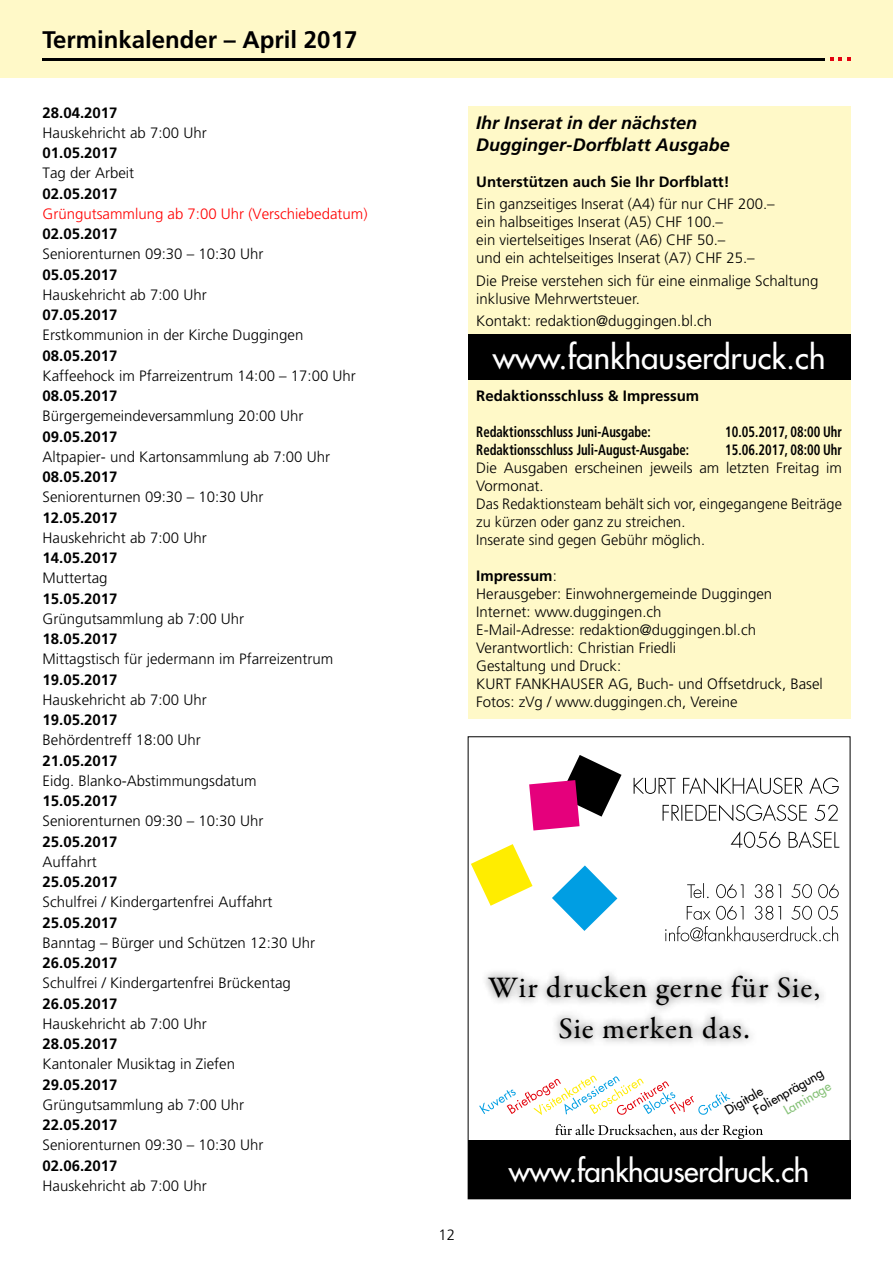
<style>
.page{position:relative;width:893px;height:1263px;background:#fff}
.page>*{position:absolute;margin:0;border:0;box-sizing:border-box;transform-origin:0 0}
.t1{font:500 31.5px "Futura Std";color:#fff}
.t2{font:500 30px/40.5px "Garamond Premr Pro";letter-spacing:.03em;color:#000;text-align:center}
.t3{font:500 29.55px "Futura Std";letter-spacing:-.02em;color:#fff}
.t4{font:700 24px "Frutiger LT Std";color:#000}
.t5{font:italic 700 18px/21.6px "Frutiger LT Std";color:#000}
.t6{font:300 15px "Frutiger";color:#000}
.t7{font:300 15px/18px "Frutiger LT Std";color:#000}
.t8{font:700 15px "Frutiger LT Std";color:#000}
.t9{font:700 condensed 15px "Frutiger LT Std";color:#000;scale:.85 1}
.t10{font:300 15px "Frutiger";color:#f00}
.t11{font:12.75px/14.4px "Futura";color:#000}
.t12{font:12.75px "Futura";color:#87c279}
.s1{font-weight:700}
</style>
<div class="page">
<div style="left:0;top:0;width:893px;height:78px;background:#fff9c8"></div>
<div style="left:468px;top:379px;width:382px;height:339px;background:#fff9c8"></div>
<div style="left:468px;top:106px;width:382px;height:229px;background:#fff9c8"></div>
<div style="left:468px;top:334px;width:382px;height:46px;background:#000"></div>
<svg style="left:665px;top:926px;width:173px;height:15px"></svg>
<svg style="left:687px;top:906px;width:151px;height:14px"></svg>
<svg style="left:687px;top:883px;width:152px;height:15px"></svg>
<svg style="left:731px;top:831px;width:108px;height:17px"></svg>
<svg style="left:663px;top:804px;width:175px;height:17px"></svg>
<svg style="left:634px;top:777px;width:205px;height:17px"></svg>
<div style="left:468px;top:1141px;width:382px;height:58px;background:#000"></div>
<svg style="left:471px;top:844px;width:61px;height:62px"></svg>
<svg style="left:552px;top:865px;width:65px;height:66px"></svg>
<svg style="left:529px;top:755px;width:92px;height:75px"></svg>
<svg style="left:555px;top:1124px;width:208px;height:15px"></svg>
<div style="left:480px;top:966px;width:348px;height:81px;background:#000;opacity:.75"></div>
<hr style="left:43px;top:58px;width:782px;height:3px;background:#000">
<svg style="left:830px;top:57px;width:20px;height:4px"></svg>
<svg style="left:479px;top:1075px;width:251px;height:40px"></svg>
<h3 class="t4" style="left:43px;top:25px;width:316px">Terminkalender – April 2017</h3>
<p class="t8" style="left:43px;top:104px;width:77px">28.04.2017</p>
<p class="t6" style="left:43px;top:124px;width:166px">Hauskehricht ab 7:00 Uhr</p>
<p class="t8" style="left:43px;top:144px;width:77px">01.05.2017</p>
<p class="t6" style="left:43px;top:165px;width:93px">Tag der Arbeit</p>
<p class="t8" style="left:43px;top:185px;width:77px">02.05.2017</p>
<p class="t10" style="left:43px;top:205px;width:327px">Grüngutsammlung ab 7:00 Uhr (Verschiebedatum)</p>
<p class="t8" style="left:43px;top:225px;width:77px">02.05.2017</p>
<p class="t6" style="left:43px;top:246px;width:222px">Seniorenturnen 09:30 – 10:30 Uhr</p>
<p class="t8" style="left:43px;top:266px;width:77px">05.05.2017</p>
<p class="t6" style="left:43px;top:286px;width:166px">Hauskehricht ab 7:00 Uhr</p>
<p class="t8" style="left:43px;top:306px;width:77px">07.05.2017</p>
<p class="t6" style="left:43px;top:327px;width:262px">Erstkommunion in der Kirche Duggingen</p>
<p class="t8" style="left:43px;top:347px;width:77px">08.05.2017</p>
<p class="t6" style="left:43px;top:367px;width:315px">Kaffeehock im Pfarreizentrum 14:00 – 17:00 Uhr</p>
<p class="t8" style="left:43px;top:387px;width:77px">08.05.2017</p>
<p class="t6" style="left:43px;top:408px;width:262px">Bürgergemeindeversammlung 20:00 Uhr</p>
<p class="t8" style="left:43px;top:428px;width:77px">09.05.2017</p>
<p class="t6" style="left:43px;top:448px;width:289px">Altpapier- und Kartonsammlung ab 7:00 Uhr</p>
<p class="t8" style="left:43px;top:468px;width:77px">08.05.2017</p>
<p class="t6" style="left:43px;top:489px;width:222px">Seniorenturnen 09:30 – 10:30 Uhr</p>
<p class="t8" style="left:43px;top:509px;width:77px">12.05.2017</p>
<p class="t6" style="left:43px;top:529px;width:166px">Hauskehricht ab 7:00 Uhr</p>
<p class="t8" style="left:43px;top:549px;width:77px">14.05.2017</p>
<p class="t6" style="left:43px;top:570px;width:66px">Muttertag</p>
<p class="t8" style="left:43px;top:590px;width:77px">15.05.2017</p>
<p class="t6" style="left:43px;top:610px;width:203px">Grüngutsammlung ab 7:00 Uhr</p>
<p class="t8" style="left:43px;top:630px;width:77px">18.05.2017</p>
<p class="t6" style="left:43px;top:651px;width:292px">Mittagstisch für jedermann im Pfarreizentrum</p>
<p class="t8" style="left:43px;top:671px;width:77px">19.05.2017</p>
<p class="t6" style="left:43px;top:691px;width:166px">Hauskehricht ab 7:00 Uhr</p>
<p class="t8" style="left:43px;top:711px;width:77px">19.05.2017</p>
<p class="t6" style="left:43px;top:732px;width:160px">Behördentreff 18:00 Uhr</p>
<p class="t8" style="left:43px;top:752px;width:77px">21.05.2017</p>
<p class="t6" style="left:43px;top:772px;width:216px">Eidg. Blanko-Abstimmungsdatum</p>
<p class="t8" style="left:43px;top:792px;width:77px">15.05.2017</p>
<p class="t6" style="left:43px;top:813px;width:222px">Seniorenturnen 09:30 – 10:30 Uhr</p>
<p class="t8" style="left:43px;top:833px;width:77px">25.05.2017</p>
<p class="t6" style="left:43px;top:853px;width:56px">Auffahrt</p>
<p class="t8" style="left:43px;top:873px;width:77px">25.05.2017</p>
<p class="t6" style="left:43px;top:894px;width:231px">Schulfrei / Kindergartenfrei Auffahrt</p>
<p class="t8" style="left:43px;top:914px;width:77px">25.05.2017</p>
<p class="t6" style="left:43px;top:934px;width:274px">Banntag – Bürger und Schützen 12:30 Uhr</p>
<p class="t8" style="left:43px;top:954px;width:77px">26.05.2017</p>
<p class="t6" style="left:43px;top:975px;width:250px">Schulfrei / Kindergartenfrei Brückentag</p>
<p class="t8" style="left:43px;top:995px;width:77px">26.05.2017</p>
<p class="t6" style="left:43px;top:1015px;width:166px">Hauskehricht ab 7:00 Uhr</p>
<p class="t8" style="left:43px;top:1035px;width:77px">28.05.2017</p>
<p class="t6" style="left:43px;top:1056px;width:194px">Kantonaler Musiktag in Ziefen</p>
<p class="t8" style="left:43px;top:1076px;width:77px">29.05.2017</p>
<p class="t6" style="left:43px;top:1096px;width:203px">Grüngutsammlung ab 7:00 Uhr</p>
<p class="t8" style="left:43px;top:1116px;width:77px">22.05.2017</p>
<p class="t6" style="left:43px;top:1137px;width:222px">Seniorenturnen 09:30 – 10:30 Uhr</p>
<p class="t8" style="left:43px;top:1157px;width:77px">02.06.2017</p>
<p class="t6" style="left:43px;top:1177px;width:166px">Hauskehricht ab 7:00 Uhr</p>
<p class="t5" style="left:476px;top:112px;width:255px">Ihr Inserat in der nächsten<br>Dugginger-Dorfblatt Ausgabe</p>
<p class="t8" style="left:476px;top:173px;width:255px">Unterstützen auch Sie Ihr Dorfblatt!</p>
<p class="t7" style="left:476px;top:195px;width:300px">Ein ganzseitiges Inserat (A4) für nur CHF 200.– ein halbseitiges Inserat (A5) CHF 100.–<br>ein viertelseitiges Inserat (A6) CHF 50.–<br>und ein achtelseitiges Inserat (A7) CHF 25.–</p>
<p class="t7" style="left:476px;top:272px;width:344px">Die Preise verstehen sich für eine einmalige Schaltung inklusive Mehrwertsteuer.</p>
<p class="t7" style="left:476px;top:312px;width:237px">Kontakt: redaktion@duggingen.bl.ch</p>
<h1 class="t1" style="left:493px;top:338px;width:334px">www.fankhauserdruck.ch</h1>
<p class="t8" style="left:476px;top:387px;width:225px">Redaktionsschluss &amp; Impressum</p>
<p class="t9" style="left:476px;top:423px;width:207px">Redaktionsschluss Juni-Ausgabe:</p>
<p class="t9" style="left:725px;top:423px;width:139px">10.05.2017, 08:00 Uhr</p>
<p class="t9" style="left:476px;top:441px;width:252px">Redaktionsschluss Juli-August-Ausgabe:</p>
<p class="t9" style="left:725px;top:441px;width:139px">15.06.2017, 08:00 Uhr</p>
<p class="t7" style="left:476px;top:459px;width:367px">Die Ausgaben erscheinen jeweils am letzten Freitag im Vormonat.<br>Das Redaktionsteam behält sich vor, eingegangene Beiträge zu kürzen oder ganz zu streichen.<br>Inserate sind gegen Gebühr möglich.</p>
<p class="t7" style="left:476px;top:567px;width:348px"><span class="s1">Impressum</span>:<br>Herausgeber: Einwohnergemeinde Duggingen Internet: www.duggingen.ch<br>E-Mail-Adresse: redaktion@duggingen.bl.ch Verantwortlich: Christian Friedli<br>Gestaltung und Druck:<br>KURT FANKHAUSER AG, Buch- und Offsetdruck, Basel Fotos: zVg / www.duggingen.ch, Vereine</p>
<p class="t7" style="left:438px;top:1226px;width:18px">12</p>
<h2 class="t2" style="left:488px;top:968px;width:333px">Wir drucken gerne für Sie,<br>Sie merken das.</h2>
<p class="t11" style="left:744px;top:1092px;width:79px;text-indent:-25px;rotate:-30deg">Digitale<br>Folienprägung</p>
<p class="t12" style="left:780px;top:1104px;width:54px;rotate:-30deg">Laminage</p>
<h3 class="t3" style="left:509px;top:1153px;width:302px">www.fankhauserdruck.ch</h3>
</div>
